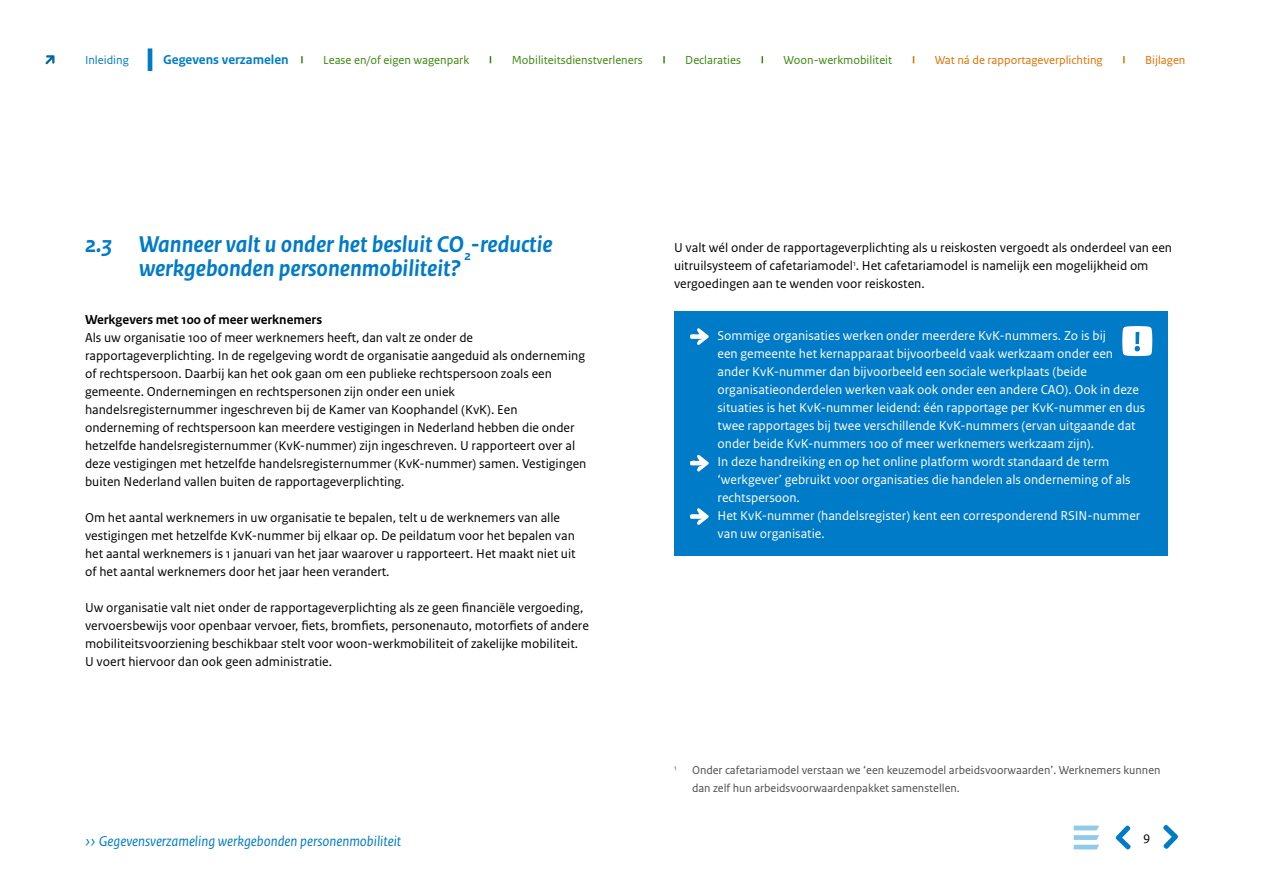
<style>
.page{position:relative;width:1263px;height:893px;background:#fff}
.page>*{position:absolute;margin:0;border:0;box-sizing:border-box;transform-origin:0 0}
.WCAG_-_Paragraafkop{font:italic 700 24px/24px "Rijksoverheid Sans Text";color:#007bc7}
.t1{font:italic 15px "Rijksoverheid Sans Text";color:#007bc7}
.WCAG_-_Plat_-_P{font:13.5px/18px "Rijksoverheid Sans Text";color:#000}
.WCAG_-_Opsomming_-_L{font:13.5px/18px "Rijksoverheid Sans Text";color:#fff}
.WCAG_-_Tussenkop_-_H{font:700 13.5px "Rijksoverheid Sans Text";color:#000}
.t2{font:700 13.5px "Rijksoverheid Sans Text";color:#007bc7}
.t3{font:12.3px "Rijksoverheid Sans Text";color:#39870c}
.t4{font:12.3px "Rijksoverheid Sans Text";color:#e17000}
.t5{font:12.3px "Rijksoverheid Sans Text";color:#007bc7}
.WCAG_-_Voetnoot_-_P{font:12px/18px "Rijksoverheid Sans Text";color:#4d4d4d}
.WCAG_-_Voetnoot_-_P-2{font:7.05px "Rijksoverheid Sans Text";color:#4d4d4d}
</style>
<div class="page">
<div style="left:674px;top:311px;width:493px;height:245px;background:#007bc7"></div>
<svg style="left:1122px;top:326px;width:30px;height:30px"></svg>
<svg style="left:690px;top:328px;width:19px;height:17px"></svg>
<svg style="left:690px;top:455px;width:19px;height:16px"></svg>
<svg style="left:690px;top:508px;width:19px;height:17px"></svg>
<svg style="left:1163px;top:825px;width:15px;height:24px"></svg>
<svg style="left:1116px;top:825px;width:15px;height:25px"></svg>
<svg style="left:1074px;top:826px;width:25px;height:23px"></svg>
<svg style="left:301px;top:56px;width:2px;height:7px"></svg>
<svg style="left:663px;top:56px;width:2px;height:7px"></svg>
<svg style="left:761px;top:56px;width:2px;height:7px"></svg>
<svg style="left:1123px;top:56px;width:2px;height:7px"></svg>
<svg style="left:45px;top:55px;width:9px;height:9px"></svg>
<hr style="left:148px;top:48px;width:4px;height:23px;background:#007bc7">
<p class="t2" style="left:163px;top:52px;width:127px">Gegevens verzamelen</p>
<p class="t5" style="left:85px;top:52px;width:45px">Inleiding</p>
<p class="t5" style="left:171px;top:52px;width:111px">Gegevens verzamelen</p>
<p class="t3" style="left:323px;top:52px;width:147px">Lease en/of eigen wagenpark</p>
<p class="t3" style="left:512px;top:52px;width:133px">Mobiliteitsdienstverleners</p>
<p class="t3" style="left:685px;top:52px;width:57px">Declaraties</p>
<p class="t3" style="left:783px;top:52px;width:110px">Woon-werkmobiliteit</p>
<p class="t4" style="left:935px;top:52px;width:169px">Wat ná de rapportageverplichting</p>
<p class="t4" style="left:1145px;top:52px;width:42px">Bijlagen</p>
<h2 class="WCAG_-_Paragraafkop" style="left:139px;top:233px;width:415px;text-indent:-54px">2.3 Wanneer valt u onder het besluit CO<sub>2</sub>-reductie werkgebonden personenmobiliteit?</h2>
<h2 class="WCAG_-_Tussenkop_-_H" style="left:85px;top:312px;width:239px">Werkgevers met 100 of meer werknemers</h2>
<p class="WCAG_-_Plat_-_P" style="left:85px;top:329px;width:503px">Als uw organisatie 100 of meer werknemers heeft, dan valt ze onder de rapportageverplichting. In de regelgeving wordt de organisatie aangeduid als onderneming of rechtspersoon. Daarbij kan het ook gaan om een publieke rechtspersoon zoals een gemeente. Ondernemingen en rechtspersonen zijn onder een uniek handelsregisternummer ingeschreven bij de Kamer van Koophandel (KvK). Een onderneming of rechtspersoon kan meerdere vestigingen in Nederland hebben die onder hetzelfde handelsregisternummer (KvK-nummer) zijn ingeschreven. U rapporteert over al deze vestigingen met hetzelfde handelsregisternummer (KvK-nummer) samen. Vestigingen buiten Nederland vallen buiten de rapportageverplichting.</p>
<p class="WCAG_-_Plat_-_P" style="left:85px;top:509px;width:492px">Om het aantal werknemers in uw organisatie te bepalen, telt u de werknemers van alle vestigingen met hetzelfde KvK-nummer bij elkaar op. De peildatum voor het bepalen van het aantal werknemers is 1 januari van het jaar waarover u rapporteert. Het maakt niet uit of het aantal werknemers door het jaar heen verandert.</p>
<p class="WCAG_-_Plat_-_P" style="left:85px;top:599px;width:505px">Uw organisatie valt niet onder de rapportageverplichting als ze geen financiële vergoeding, vervoersbewijs voor openbaar vervoer, fiets, bromfiets, personenauto, motorfiets of andere mobiliteitsvoorziening beschikbaar stelt voor woon-werkmobiliteit of zakelijke mobiliteit.<br>U voert hiervoor dan ook geen administratie.</p>
<p class="t1" style="left:85px;top:833px;width:318px">›› Gegevensverzameling werkgebonden personenmobiliteit</p>
<p class="WCAG_-_Plat_-_P" style="left:674px;top:239px;width:499px">U valt wél onder de rapportageverplichting als u reiskosten vergoedt als onderdeel van een uitruilsysteem of cafetariamodel<sup>1</sup>. Het cafetariamodel is namelijk een mogelijkheid om vergoedingen aan te wenden voor reiskosten.</p>
<p class="WCAG_-_Opsomming_-_L" style="left:717px;top:327px;width:429px;text-indent:-26px">• Sommige organisaties werken onder meerdere KvK-nummers. Zo is bij<br>een gemeente het kernapparaat bijvoorbeeld vaak werkzaam onder een ander KvK-nummer dan bijvoorbeeld een sociale werkplaats (beide organisatieonderdelen werken vaak ook onder een andere CAO). Ook in deze situaties is het KvK-nummer leidend: één rapportage per KvK-nummer en dus twee rapportages bij twee verschillende KvK-nummers (ervan uitgaande dat onder beide KvK-nummers 100 of meer werknemers werkzaam zijn).</p>
<p class="WCAG_-_Opsomming_-_L" style="left:717px;top:453px;width:415px;text-indent:-26px">• In deze handreiking en op het online platform wordt standaard de term ‘werkgever’ gebruikt voor organisaties die handelen als onderneming of als rechtspersoon.</p>
<p class="WCAG_-_Opsomming_-_L" style="left:717px;top:507px;width:424px;text-indent:-26px">• Het KvK-nummer (handelsregister) kent een corresponderend RSIN-nummer van uw organisatie.</p>
<p class="WCAG_-_Voetnoot_-_P-2" style="left:674px;top:764px;width:4px">1</p>
<p class="WCAG_-_Voetnoot_-_P" style="left:692px;top:761px;width:470px">Onder cafetariamodel verstaan we ‘een keuzemodel arbeidsvoorwaarden’. Werknemers kunnen dan zelf hun arbeidsvoorwaardenpakket samenstellen.</p>
<p class="WCAG_-_Plat_-_P" style="left:1143px;top:828px;width:9px">9</p>
</div>
